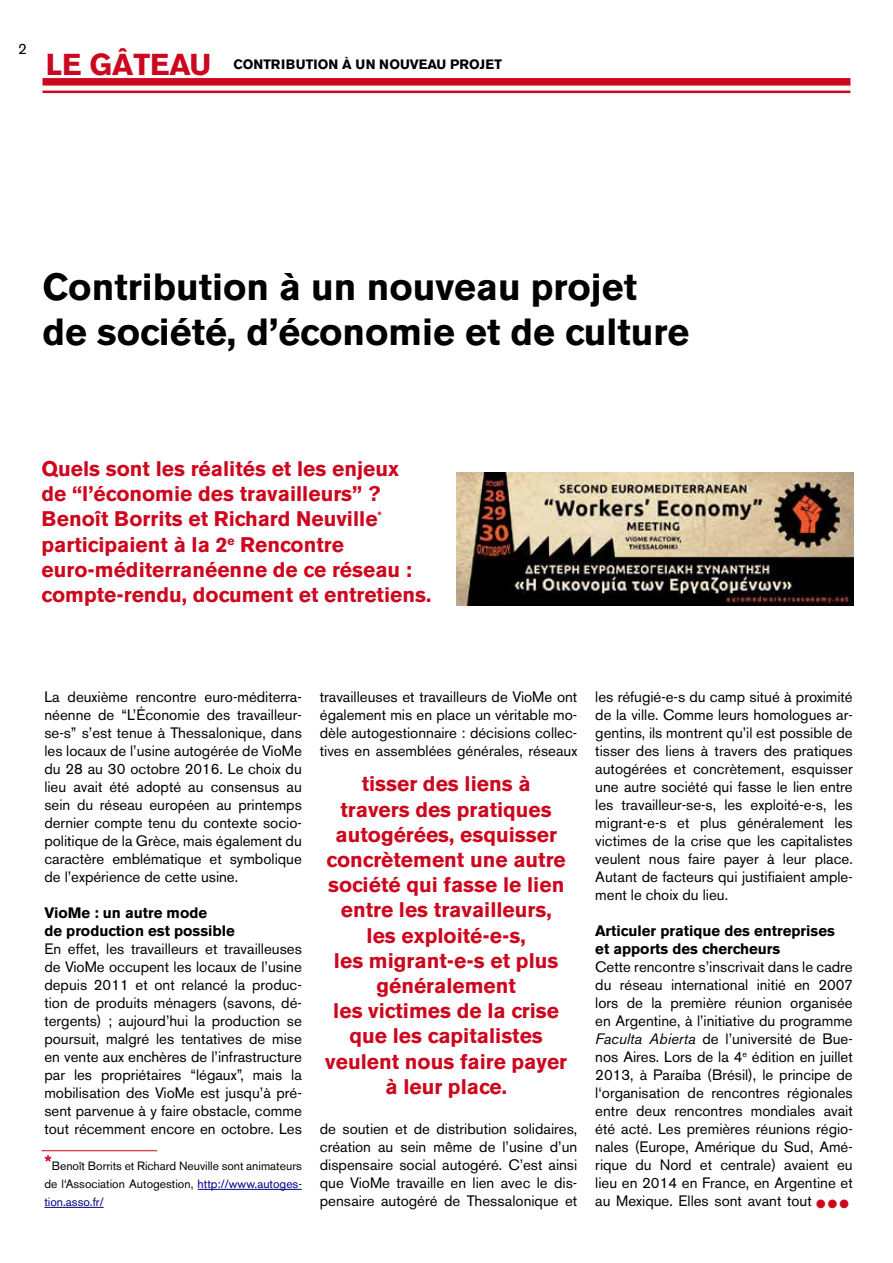
<style>
.page{position:relative;width:893px;height:1263px;background:#fff}
.page>*{position:absolute;margin:0;border:0;box-sizing:border-box;transform-origin:0 0}
.t1{font:700 37.5px/45px "Akzidenz Grotesk BE";color:#000}
.t2{font:700 30px "Akzidenz Grotesk BE";color:#cd071e}
.t3{font:700 21px/25.2px "Akzidenz Grotesk BE";color:#cd071e}
.t4{font:15px/18px "Akzidenz Grotesk BE";color:#000;text-align:justify}
.t5{font:700 15px/18px "Akzidenz Grotesk BE";color:#000}
.t6{font:700 13.5px "Akzidenz Grotesk BE";color:#000}
.t7{font:12px/18px "Akzidenz Grotesk BE";color:#000;text-align:justify}
.t8{font:12px "Zapf Dingbats ITC";color:#cd071e}
.s1{font-weight:700;font-size:21px;color:#cd071e}
.s2{color:#000080}
.s3{font-style:italic}
</style>
<div class="page">
<div style="left:43px;top:78px;width:807px;height:8px;background:#cd071e"></div>
<hr style="left:43px;top:91px;width:807px;height:2px;background:#cd071e">
<hr style="left:198px;top:1189px;width:104px;height:1px;background:#000080">
<hr style="left:44px;top:1207px;width:60px;height:1px;background:#000080">
<hr style="left:42px;top:1150px;width:115px;height:1px;background:#cd071e">
<img style="left:456px;top:473px;width:397px;height:132px">
<p class="t4" style="left:18px;top:40px;width:10px">2</p>
<h2 class="t2" style="left:46px;top:47px;width:167px">LE GÂTEAU</h2>
<p class="t6" style="left:234px;top:56px;width:270px">CONTRIBUTION À UN NOUVEAU PROJET</p>
<h1 class="t1" style="left:43px;top:265px;width:648px">Contribution à un nouveau projet de société, d’économie et de culture</h1>
<h3 class="t3" style="left:42px;top:456px;width:391px">Quels sont les réalités et les enjeux<br>de “l’économie des travailleurs” ?<br>Benoît Borrits et Richard Neuville<sup>* </sup>participaient à la 2<sup>e</sup> Rencontre euro-méditerranéenne de ce réseau : compte-rendu, document et entretiens.</h3>
<p class="t4" style="left:44px;top:688px;width:259px">La deuxième rencontre euro-méditerra&shy;néenne de “L’Économie des travailleur&shy;se-s” s’est tenue à Thessalonique, dans les locaux de l’usine autogérée de VioMe du 28 au 30 octobre 2016. Le choix du lieu avait été adopté au consensus au sein du réseau européen au printemps dernier compte tenu du contexte socio&shy;politique de la Grèce, mais également du caractère emblématique et symbolique de l’expérience de cette usine.</p>
<p class="t5" style="left:44px;top:904px;width:192px">VioMe : un autre mode<br>de production est possible</p>
<p class="t4" style="left:44px;top:940px;width:259px">En effet, les travailleurs et travailleuses de VioMe occupent les locaux de l’usine depuis 2011 et ont relancé la produc&shy;tion de produits ménagers (savons, dé&shy;tergents) ; aujourd’hui la production se poursuit, malgré les tentatives de mise en vente aux enchères de l’infrastructure par les propriétaires “légaux”, mais la mobilisation des VioMe est jusqu’à pré&shy;sent parvenue à y faire obstacle, comme tout récemment encore en octobre. Les</p>
<p class="t7" style="left:44px;top:1157px;width:259px"><span class="s1">*</span>Benoît Borrits et Richard Neuville sont animateurs de l‘Association Autogestion, <span class="s2">http://www.autoges&shy;tion.asso.fr/</span></p>
<p class="t4" style="left:320px;top:688px;width:259px">travailleuses et travailleurs de VioMe ont également mis en place un véritable mo&shy;dèle autogestionnaire : décisions collec&shy;tives en assemblées générales, réseaux</p>
<p class="t3" style="left:325px;top:772px;width:243px;text-align:center">tisser des liens à travers des pratiques autogérées, esquisser concrètement une autre société qui fasse le lien entre les travailleurs, les exploité-e-s,<br>les migrant-e-s et plus généralement<br>les victimes de la crise que les capitalistes veulent nous faire payer à leur place.</p>
<p class="t4" style="left:320px;top:1120px;width:259px">de soutien et de distribution solidaires, création au sein même de l’usine d’un dispensaire social autogéré. C’est ainsi que VioMe travaille en lien avec le dis&shy;pensaire autogéré de Thessalonique et</p>
<p class="t4" style="left:595px;top:688px;width:259px">les réfugié-e-s du camp situé à proximité de la ville. Comme leurs homologues ar&shy;gentins, ils montrent qu’il est possible de tisser des liens à travers des pratiques autogérées et concrètement, esquisser une autre société qui fasse le lien entre les travailleur-se-s, les exploité-e-s, les migrant-e-s et plus généralement les victimes de la crise que les capitalistes veulent nous faire payer à leur place.<br>Autant de facteurs qui justifiaient ample&shy;ment le choix du lieu.</p>
<p class="t5" style="left:595px;top:922px;width:241px">Articuler pratique des entreprises et apports des chercheurs</p>
<p class="t4" style="left:595px;top:958px;width:259px">Cette rencontre s’inscrivait dans le cadre du réseau international initié en 2007 lors de la première réunion organisée en Argentine, à l’initiative du programme <span class="s3">Faculta Abierta</span> de l’université de Bue&shy;nos Aires. Lors de la 4<sup>e</sup> édition en juillet 2013, à Paraíba (Brésil), le principe de l‘organisation de rencontres régionales entre deux rencontres mondiales avait été acté. Les premières réunions régio&shy;nales (Europe, Amérique du Sud, Amé&shy;rique du Nord et centrale) avaient eu lieu en 2014 en France, en Argentine et au Mexique. Elles sont avant tout</p>
<p class="t8" style="left:816px;top:1198px;width:34px">● ● ●</p>
</div>
